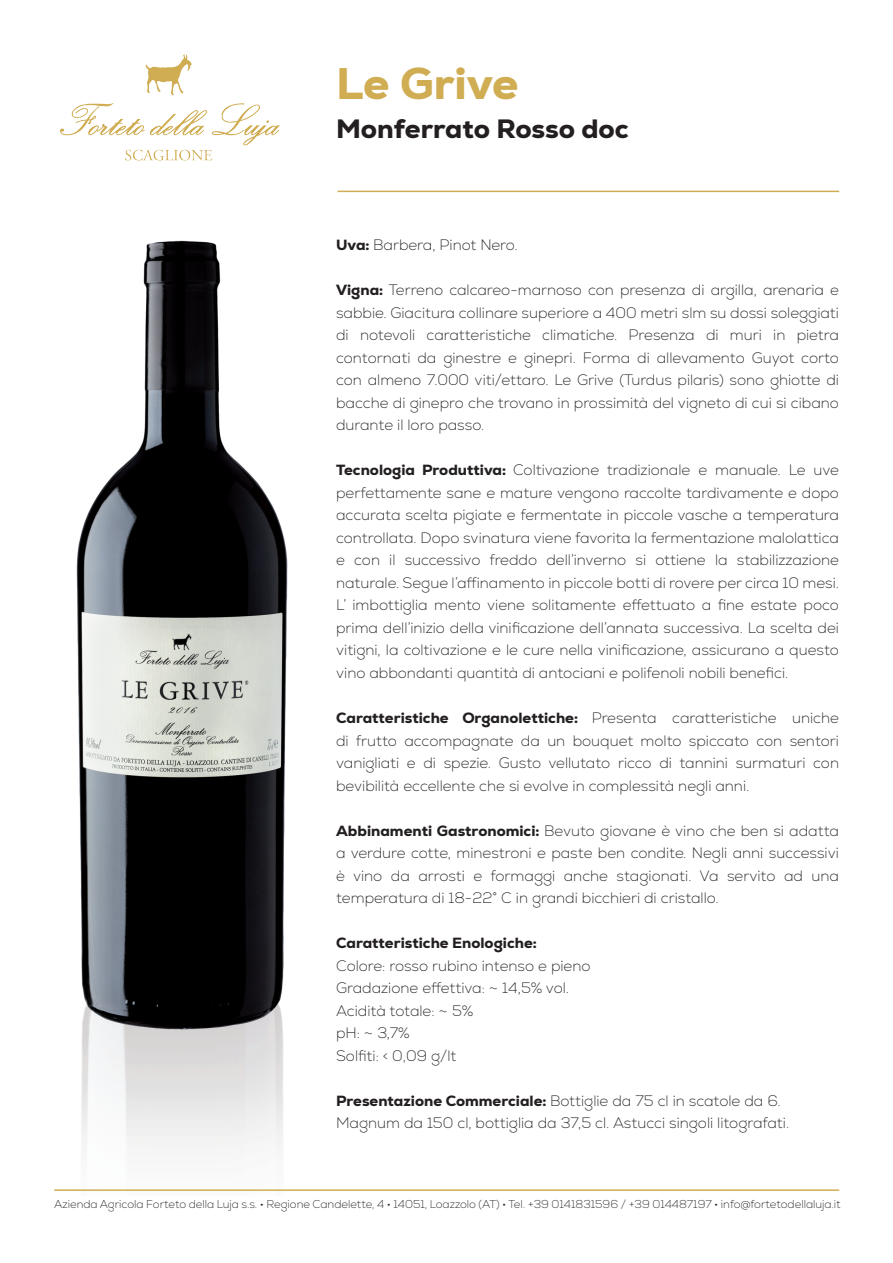
<style>
.page{position:relative;width:893px;height:1263px;background:#fff}
.page>*{position:absolute;margin:0;border:0;box-sizing:border-box;transform-origin:0 0}
.t1{font:800 45px "Nexa";letter-spacing:-.005em;color:#d0ad53}
.t2{font:800 27px "Nexa";color:#231f20}
.t3{font:200 15px/22.5px "Nexa";color:#231f20;text-align:justify}
.t4{font:800 15px "Nexa";color:#231f20}
.t5{font:200 11.25px "Nexa";color:#231f20}
.s1{font-weight:800}
</style>
<div class="page">
<img style="left:61px;top:54px;width:219px;height:107px">
<img style="left:76px;top:240px;width:212px;height:907px">
<hr style="left:338px;top:191px;width:501px;height:1px;background:#d0ad53">
<hr style="left:54px;top:1189px;width:785px;height:2px;background:#d0ad53">
<h1 class="t1" style="left:336px;top:54px;width:184px">Le Grive</h1>
<h2 class="t2" style="left:336px;top:111px;width:294px">Monferrato Rosso doc</h2>
<p class="t3" style="left:336px;top:234px;width:183px"><span class="s1">Uva:</span> Barbera, Pinot Nero.</p>
<p class="t3" style="left:336px;top:279px;width:504px"><span class="s1">Vigna:</span> Terreno calcareo-marnoso con presenza di argilla, arenaria e sabbie. Giacitura collinare superiore a 400 metri slm su dossi soleggiati di notevoli caratteristiche climatiche. Presenza di muri in pietra contornati da ginestre e ginepri. Forma di allevamento Guyot corto con almeno 7.000 viti/ettaro. Le Grive (Turdus pilaris) sono ghiotte di bacche di ginepro che trovano in prossimità del vigneto di cui si cibano durante il loro passo.</p>
<p class="t3" style="left:336px;top:459px;width:504px"><span class="s1">Tecnologia Produttiva:</span> Coltivazione tradizionale e manuale. Le uve perfettamente sane e mature vengono raccolte tardivamente e dopo accurata scelta pigiate e fermentate in piccole vasche a temperatura controllata. Dopo svinatura viene favorita la fermentazione malolattica e con il successivo freddo dell’inverno si ottiene la stabilizzazione naturale. Segue l’affinamento in piccole botti di rovere per circa 10 mesi.<br>L’ imbottiglia mento viene solitamente effettuato a fine estate poco prima dell’inizio della vinificazione dell’annata successiva. La scelta dei vitigni, la coltivazione e le cure nella vinificazione, assicurano a questo vino abbondanti quantità di antociani e polifenoli nobili benefici.</p>
<p class="t3" style="left:336px;top:707px;width:504px"><span class="s1">Caratteristiche Organolettiche:</span> Presenta caratteristiche uniche di frutto accompagnate da un bouquet molto spiccato con sentori vanigliati e di spezie. Gusto vellutato ricco di tannini surmaturi con bevibilità eccellente che si evolve in complessità negli anni.</p>
<p class="t3" style="left:336px;top:819px;width:504px"><span class="s1">Abbinamenti Gastronomici:</span> Bevuto giovane è vino che ben si adatta a verdure cotte, minestroni e paste ben condite. Negli anni successivi è vino da arrosti e formaggi anche stagionati. Va servito ad una temperatura di 18-22° C in grandi bicchieri di cristallo.</p>
<p class="t4" style="left:336px;top:933px;width:202px">Caratteristiche Enologiche:</p>
<p class="t3" style="left:336px;top:954px;width:256px;text-align:left">Colore: rosso rubino intenso e pieno<br>Gradazione effettiva: ~ 14,5% vol.<br>Acidità totale: ~ 5%<br>pH: ~ 3,7%<br>Solfiti: &lt; 0,09 g/lt</p>
<p class="t3" style="left:336px;top:1089px;width:455px"><span class="s1">Presentazione Commerciale:</span> Bottiglie da 75 cl in scatole da 6.<br>Magnum da 150 cl, bottiglia da 37,5 cl. Astucci singoli litografati.</p>
<p class="t5" style="left:54px;top:1197px;width:788px">Azienda Agricola Forteto della Luja s.s. • Regione Candelette, 4 • 14051, Loazzolo (AT) • Tel. +39 0141831596 / +39 014487197 • info@fortetodellaluja.it</p>
</div>
